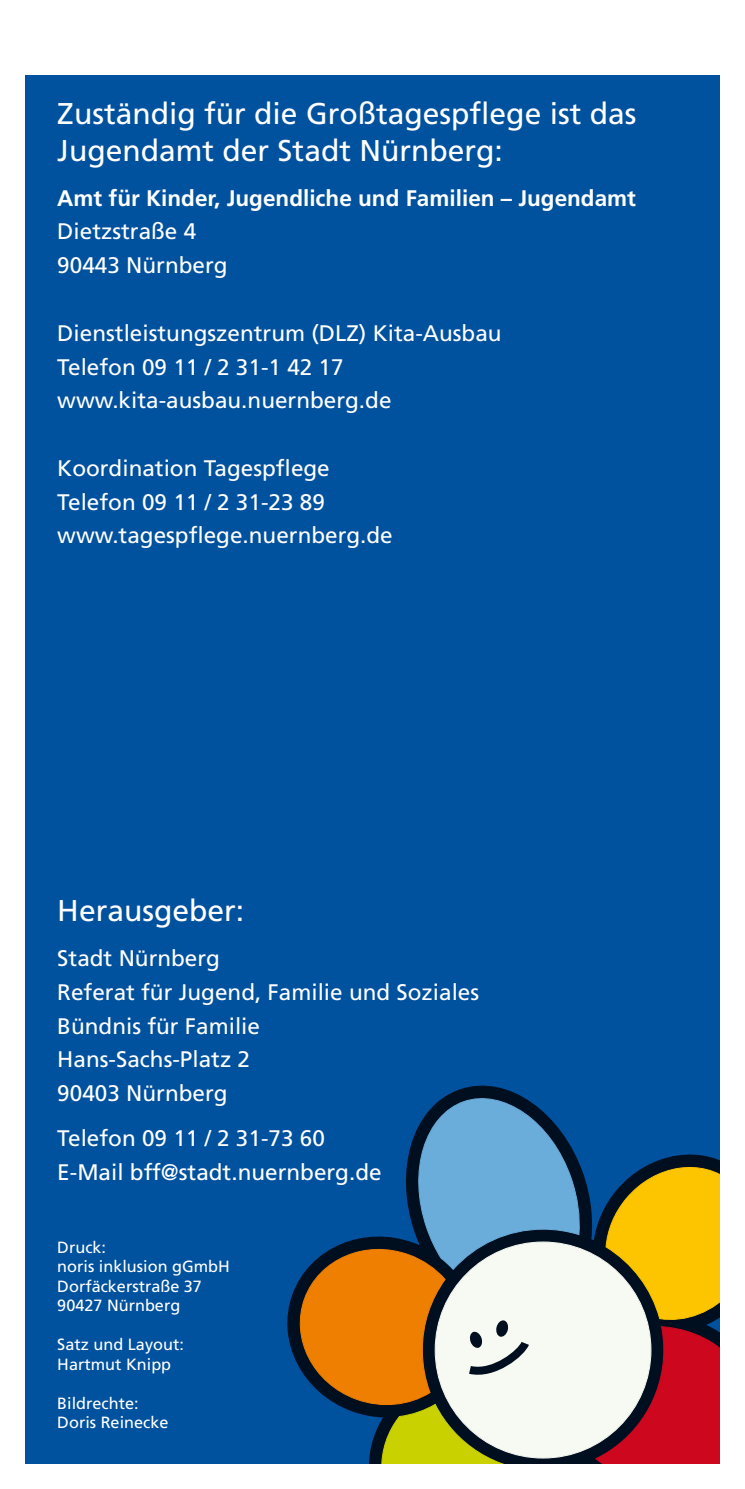
<style>
.page{position:relative;width:745px;height:1489px;background:#fff}
.page>*{position:absolute;margin:0;border:0;box-sizing:border-box;transform-origin:0 0}
.t1{font:30px/36.2px "Frutiger";color:#fff}
.t2{font:22.5px/33.8px "Frutiger";color:#fff}
.t3{font:700 22.5px "Frutiger";color:#fff}
.t4{font:16.25px/19.5px "Frutiger";color:#fff}
</style>
<div class="page">
<div style="left:0;top:0;width:744px;height:1488px;background:#00519e"></div>
<svg style="left:287px;top:1085px;width:422px;height:378px"></svg>
<div style="left:435px;top:1241px;width:215px;height:216px;background:#f6faf2;border-radius:50%"></div>
<svg style="left:595px;top:1157px;width:124px;height:306px"></svg>
<svg style="left:290px;top:1088px;width:290px;height:375px"></svg>
<div style="left:0;top:0;width:25px;height:1488px;background:#fff"></div>
<div style="left:0;top:0;width:744px;height:74px;background:#fff"></div>
<div style="left:0;top:1463px;width:744px;height:25px;background:#fff"></div>
<div style="left:719px;top:0;width:25px;height:1488px;background:#fff"></div>
<h1 class="t1" style="left:57px;top:96px;width:580px">Zuständig für die Großtagespflege ist das<br>Jugendamt der Stadt Nürnberg:</h1>
<p class="t3" style="left:57px;top:185px;width:580px">Amt für Kinder, Jugendliche und Familien – Jugendamt</p>
<p class="t2" style="left:57px;top:214px;width:172px">Dietzstraße 4<br>90443 Nürnberg</p>
<p class="t2" style="left:57px;top:316px;width:445px">Dienstleistungszentrum (DLZ) Kita-Ausbau<br>Telefon 09 11 / 2 31-1 42 17 www.kita-ausbau.nuernberg.de</p>
<p class="t2" style="left:57px;top:451px;width:337px">Koordination Tagespflege<br>Telefon 09 11 / 2 31-23 89 www.tagespflege.nuernberg.de</p>
<h1 class="t1" style="left:57px;top:892px;width:188px">Herausgeber:</h1>
<p class="t2" style="left:57px;top:941px;width:423px">Stadt Nürnberg<br>Referat für Jugend, Familie und Soziales<br>Bündnis für Familie<br>Hans-Sachs-Platz 2<br>90403 Nürnberg</p>
<p class="t2" style="left:57px;top:1121px;width:325px">Telefon 09 11 / 2 31-73 60<br>E-Mail bff@stadt.nuernberg.de</p>
<p class="t4" style="left:57px;top:1237px;width:174px">Druck:<br>noris inklusion gGmbH<br>Dorfäckerstraße 37<br>90427 Nürnberg</p>
<p class="t4" style="left:57px;top:1334px;width:128px">Satz und Layout:<br>Hartmut Knipp</p>
<p class="t4" style="left:57px;top:1393px;width:113px">Bildrechte:<br>Doris Reinecke</p>
</div>
